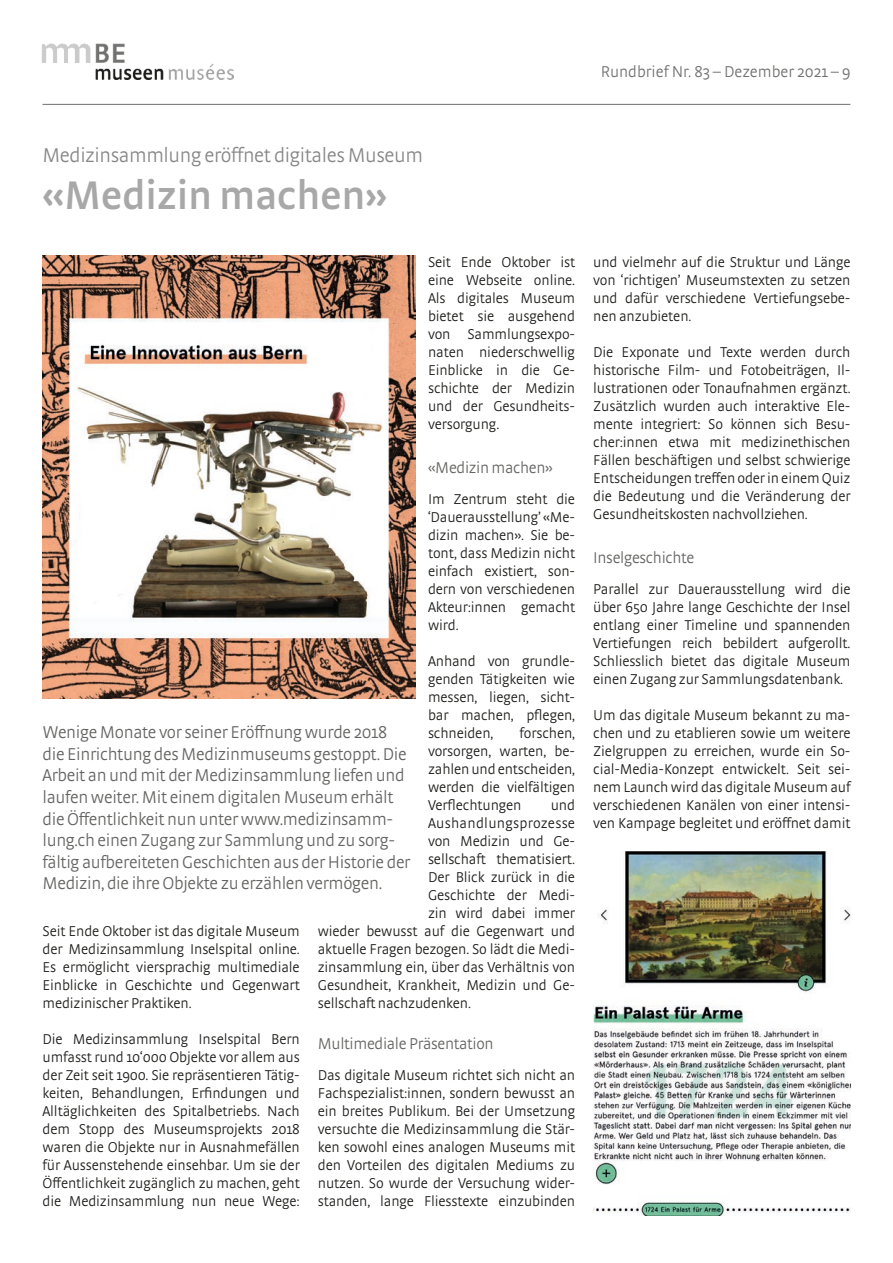
<style>
.page{position:relative;width:893px;height:1263px;background:#fff}
.page>*{position:absolute;margin:0;border:0;box-sizing:border-box;transform-origin:0 0}
.Titel{font:600 42px "Strada";letter-spacing:-.01em;color:#a8a8a8}
.Titel-2{font:300 21px "Strada";letter-spacing:-.02em;color:#878787}
.Titel-3{font:300 18px/21.6px "Strada";letter-spacing:-.02em;color:#646463}
.Titel-4{font:300 16.5px "Strada";letter-spacing:-.02em;color:#646463}
.t1{font:300 16.5px "Strada";color:#70706f}
.t2{font:300 15px/18px "Strada";letter-spacing:-.01em;color:#1d1d1b;text-align:justify}
.t3{font:300 15px "Strada";letter-spacing:.015em;color:#1d1d1b}
</style>
<div class="page">
<hr style="left:43px;top:104px;width:807px;height:1px;background:#70706f">
<img style="left:42px;top:43px;width:191px;height:36px">
<img style="left:43px;top:255px;width:372px;height:443px">
<img style="left:593px;top:851px;width:257px;height:364px">
<p class="t1" style="left:601px;top:62px;width:251px">Rundbrief Nr. 83 – Dezember 2021 – 9</p>
<p class="Titel-2" style="left:43px;top:143px;width:382px">Medizinsammlung eröffnet digitales Museum</p>
<p class="Titel" style="left:43px;top:170px;width:346px">«Medizin machen»</p>
<p class="t2" style="left:428px;top:253px;width:149px">Seit Ende Oktober ist eine Webseite online.<br>Als digitales Museum bietet sie ausgehend von Sammlungsexpo&shy;naten niederschwellig Einblicke in die Ge&shy;schichte der Medizin und der Gesundheits&shy;versorgung.</p>
<p class="Titel-4" style="left:428px;top:458px;width:126px">«Medizin machen»</p>
<p class="t2" style="left:428px;top:490px;width:149px">Im Zentrum steht die ‘Dauerausstellung’ «Me&shy;dizin machen». Sie be&shy;tont, dass Medizin nicht einfach existiert, son&shy;dern von verschiedenen Akteur:innen gemacht wird.</p>
<p class="t2" style="left:428px;top:652px;width:149px">Anhand von grundle&shy;genden Tätigkeiten wie messen, liegen, sicht&shy;bar machen, pflegen, schneiden,</p>
<p class="Titel-3" style="left:43px;top:721px;width:369px">Wenige Monate vor seiner Eröffnung wurde 2018 die Einrichtung des Medizinmuseums gestoppt. Die Arbeit an und mit der Medizinsammlung liefen und laufen weiter. Mit einem digitalen Museum erhält die Öffentlichkeit nun unter www.medizinsamm&shy;lung.ch einen Zugang zur Sammlung und zu sorg&shy;fältig aufbereiteten Geschichten aus der Historie der Medizin, die ihre Objekte zu erzählen vermögen.</p>
<p class="t2" style="left:428px;top:724px;width:149px;text-indent:92px">forschen, vorsorgen, warten, be&shy;zahlen und entscheiden, werden die vielfältigen Verflechtungen</p>
<p class="t2" style="left:551px;top:796px;width:26px">und</p>
<p class="t3" style="left:428px;top:815px;width:149px">Aushandlungsprozesse</p>
<p class="t2" style="left:428px;top:832px;width:149px">von Medizin und Ge-</p>
<p class="t2" style="left:428px;top:850px;width:149px">sellschaft thematisiert.</p>
<p class="t2" style="left:428px;top:868px;width:149px">Der Blick zurück in die</p>
<p class="t2" style="left:428px;top:886px;width:149px">Geschichte der Medi-</p>
<p class="t2" style="left:428px;top:904px;width:149px">zin wird dabei immer</p>
<p class="t2" style="left:318px;top:922px;width:259px">wieder bewusst auf die Gegenwart und</p>
<p class="t2" style="left:318px;top:940px;width:259px">aktuelle Fragen bezogen. So lädt die Medi-</p>
<p class="t2" style="left:318px;top:958px;width:259px">zinsammlung ein, über das Verhältnis von</p>
<p class="t2" style="left:318px;top:976px;width:259px">Gesundheit, Krankheit, Medizin und Ge-</p>
<p class="t2" style="left:318px;top:994px;width:155px">sellschaft nachzudenken.</p>
<p class="Titel-4" style="left:318px;top:1034px;width:177px">Multimediale Präsentation</p>
<p class="t2" style="left:318px;top:1066px;width:259px">Das digitale Museum richtet sich nicht an Fachspezialist:innen, sondern bewusst an ein breites Publikum. Bei der Umsetzung versuchte die Medizinsammlung die Stär&shy;ken sowohl eines analogen Museums mit den Vorteilen des digitalen Mediums zu nutzen. So wurde der Versuchung wider&shy;standen, lange Fliesstexte einzubinden</p>
<p class="t2" style="left:43px;top:922px;width:259px">Seit Ende Oktober ist das digitale Museum der Medizinsammlung Inselspital online.<br>Es ermöglicht viersprachig multimediale Einblicke in Geschichte und Gegenwart medizinischer Praktiken.</p>
<p class="t2" style="left:43px;top:1030px;width:259px">Die Medizinsammlung Inselspital Bern umfasst rund 10‘000 Objekte vor allem aus der Zeit seit 1900. Sie repräsentieren Tätig&shy;keiten, Behandlungen, Erfindungen und Alltäglichkeiten des Spitalbetriebs. Nach dem Stopp des Museumsprojekts 2018 waren die Objekte nur in Ausnahmefällen für Aussenstehende einsehbar. Um sie der Öffentlichkeit zugänglich zu machen, geht die Medizinsammlung nun neue Wege:</p>
<p class="t2" style="left:593px;top:253px;width:259px">und vielmehr auf die Struktur und Länge von ‘richtigen’ Museumstexten zu setzen und dafür verschiedene Vertiefungsebe&shy;nen anzubieten.</p>
<p class="t2" style="left:593px;top:343px;width:259px">Die Exponate und Texte werden durch historische Film- und Fotobeiträgen, Il&shy;lustrationen oder Tonaufnahmen ergänzt.<br>Zusätzlich wurden auch interaktive Ele&shy;mente integriert: So können sich Besu&shy;cher:innen etwa mit medizinethischen Fällen beschäftigen und selbst schwierige Entscheidungen treffen oder in einem Quiz die Bedeutung und die Veränderung der Gesundheitskosten nachvollziehen.</p>
<p class="Titel-4" style="left:593px;top:548px;width:103px">Inselgeschichte</p>
<p class="t2" style="left:593px;top:580px;width:259px">Parallel zur Dauerausstellung wird die über 650 Jahre lange Geschichte der Insel entlang einer Timeline und spannenden Vertiefungen reich bebildert aufgerollt.<br>Schliesslich bietet das digitale Museum einen Zugang zur Sammlungsdatenbank.</p>
<p class="t2" style="left:593px;top:706px;width:259px">Um das digitale Museum bekannt zu ma&shy;chen und zu etablieren sowie um weitere Zielgruppen zu erreichen, wurde ein So&shy;cial-Media-Konzept entwickelt. Seit sei&shy;nem Launch wird das digitale Museum auf verschiedenen Kanälen von einer intensi&shy;ven Kampage begleitet und eröffnet damit</p>
</div>
